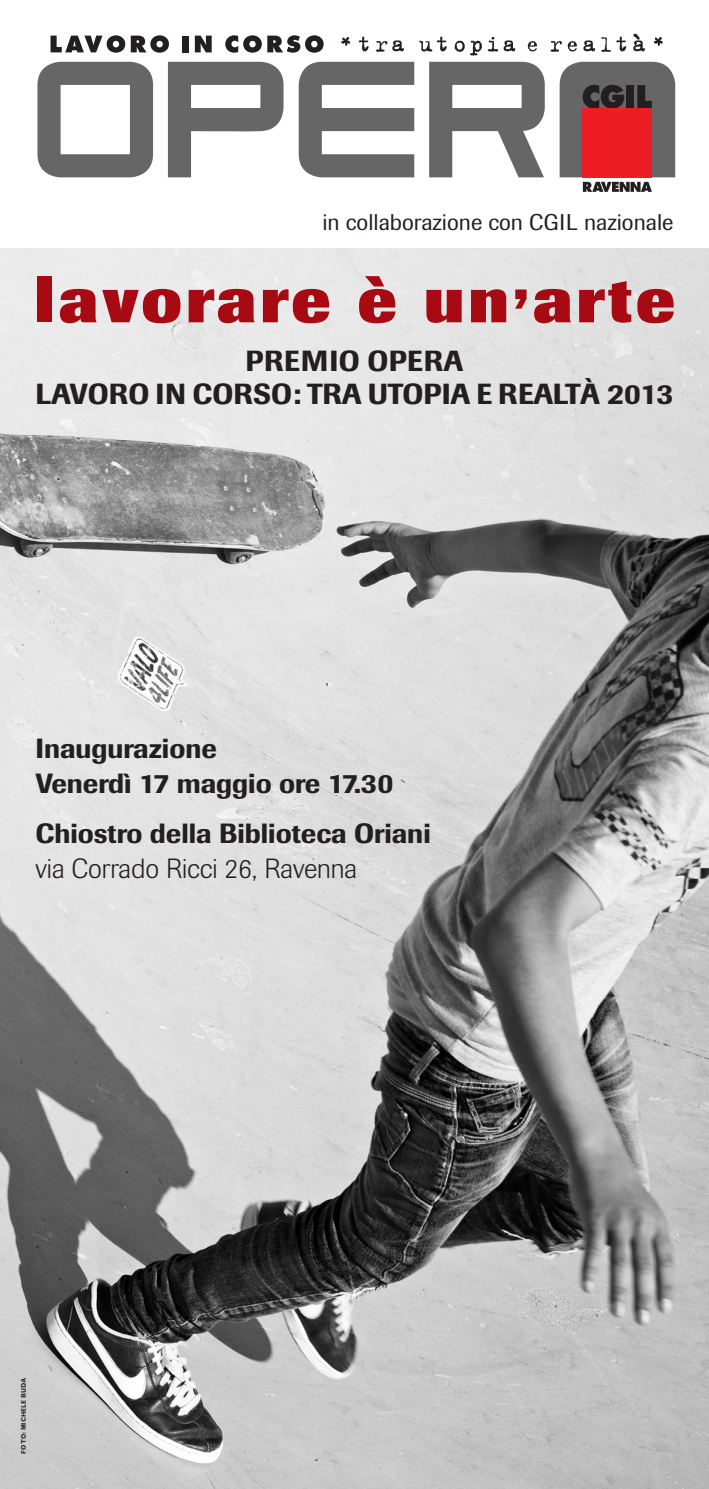
<style>
.page{position:relative;width:709px;height:1489px;background:#fff}
.page>*{position:absolute;margin:0;border:0;box-sizing:border-box;transform-origin:0 0}
.t1{font:800 64.75px "Imago";letter-spacing:.06em;color:#a70a12}
.t2{font:500 28.75px/32.5px "Imago";letter-spacing:.01em;color:#231f20;text-align:center}
.t3{font:500 27.5px/35px "Imago";color:#231f20}
.t4{font:300 27.5px "Imago";color:#231f20}
.t5{font:22.5px "Imago";color:#231f20}
.t6{font:700 6.25px "Grotesque";color:#231f20}
.s1{font-weight:500}
</style>
<div class="page">
<img style="left:0;top:248px;width:709px;height:1240px">
<svg style="left:37px;top:62px;width:116px;height:115px"></svg>
<svg style="left:168px;top:62px;width:115px;height:115px"></svg>
<svg style="left:299px;top:62px;width:115px;height:115px"></svg>
<svg style="left:429px;top:62px;width:116px;height:115px"></svg>
<svg style="left:559px;top:62px;width:116px;height:130px;background:#995557"></svg>
<svg style="left:51px;top:35px;width:74px;height:18px"></svg>
<svg style="left:131px;top:35px;width:38px;height:18px"></svg>
<div style="left:183px;top:36px;width:6px;height:16px;background:#231f20"></div>
<svg style="left:195px;top:36px;width:17px;height:16px"></svg>
<svg style="left:225px;top:35px;width:98px;height:18px"></svg>
<svg style="left:341px;top:37px;width:9px;height:9px"></svg>
<svg style="left:359px;top:37px;width:9px;height:15px"></svg>
<svg style="left:376px;top:40px;width:28px;height:12px"></svg>
<svg style="left:419px;top:37px;width:27px;height:15px"></svg>
<svg style="left:454px;top:41px;width:28px;height:15px"></svg>
<svg style="left:488px;top:37px;width:27px;height:15px"></svg>
<svg style="left:527px;top:41px;width:10px;height:11px"></svg>
<svg style="left:550px;top:41px;width:27px;height:11px"></svg>
<svg style="left:583px;top:40px;width:12px;height:11px"></svg>
<svg style="left:601px;top:37px;width:25px;height:15px"></svg>
<svg style="left:633px;top:34px;width:12px;height:17px"></svg>
<svg style="left:653px;top:37px;width:10px;height:9px"></svg>
<p class="t5" style="left:322px;top:213px;width:352px">in collaborazione con CGIL nazionale</p>
<h1 class="t1" style="left:35px;top:276px;width:642px">lavorare è un<span class="s1">’</span>arte</h1>
<p class="t2" style="left:35px;top:348px;width:639px">PREMIO OPERA<br>LAVORO IN CORSO: TRA UTOPIA E REALTÀ 2013</p>
<p class="t3" style="left:35px;top:734px;width:360px">Inaugurazione<br>Venerdì 17 maggio ore 17.30</p>
<p class="t3" style="left:35px;top:818px;width:397px">Chiostro della Biblioteca Oriani</p>
<p class="t4" style="left:35px;top:858px;width:323px">via Corrado Ricci 26, Ravenna</p>
<p class="t6" style="left:21px;top:1453px;width:77px;rotate:-90deg">FOTO: MICHELE BUDA</p>
</div>
